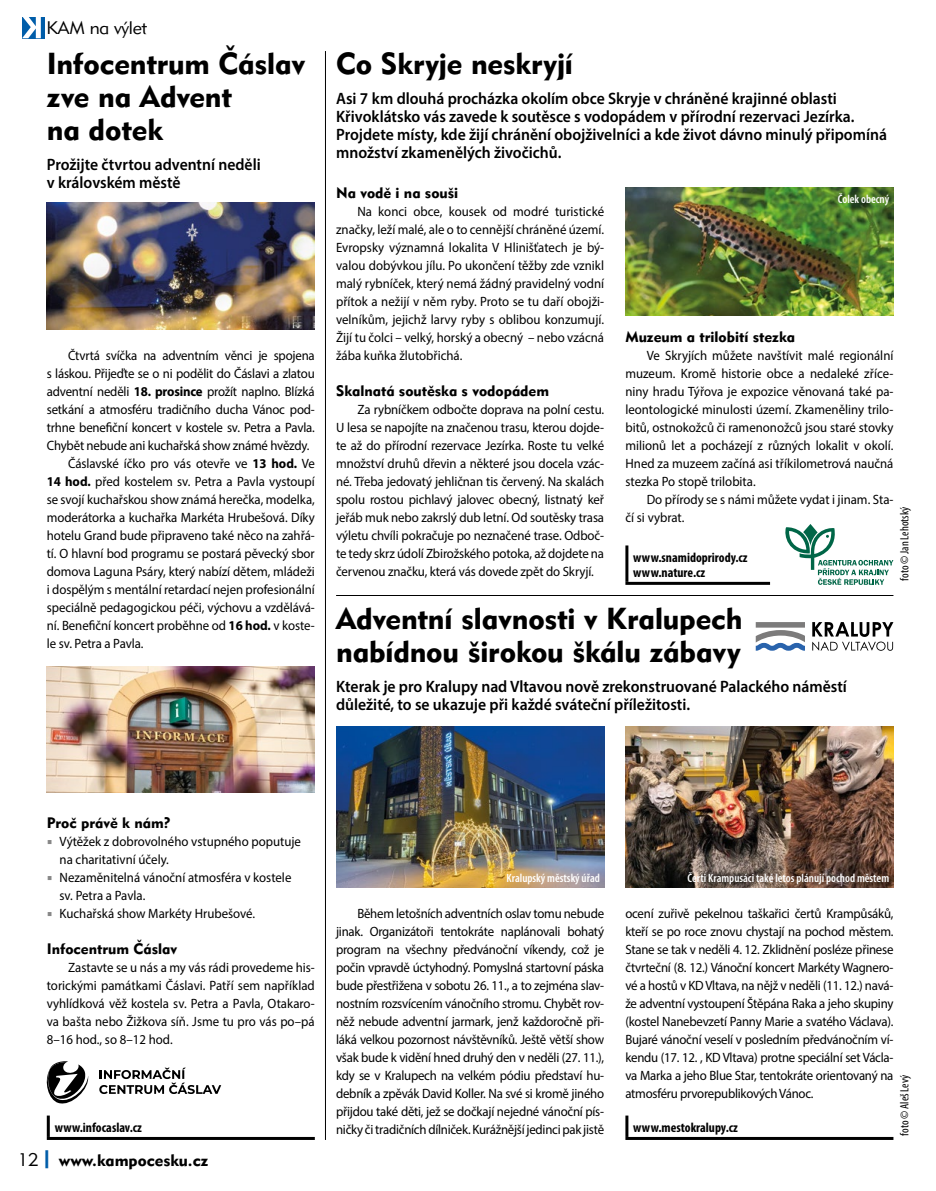
<style>
.page{position:relative;width:936px;height:1191px;background:#fff}
.page>*{position:absolute;margin:0;border:0;box-sizing:border-box;transform-origin:0 0}
._3-titulek{font:900 30px/33px "Geometric 415";letter-spacing:-.005em;color:#000}
.t1{font:300 18px "Geometric 415";letter-spacing:-.01em;color:#000}
._4-perex{font:600 16.5px/18px "Myriad Pro";color:#000;scale:.95 1}
.t2{font:900 16.5px "Geometric 415";color:#000}
._3z-nadpis{font:900 15px "Geometric 415";color:#000}
._7-text{font:13.5px/18px "Myriad Pro";letter-spacing:-.005em;color:#000;text-align:justify;scale:.95 1}
._9-kontakt{font:700 condensed 13.5px "Myriad Pro";color:#000}
._2-popisek_white{font:600 condensed 12px "Myriad Pro";color:#fff}
._1-zdroj{font:condensed 12px "Myriad Pro";color:#000}
.s1{font-weight:700}
.s2{font-weight:300;font-size:18px}
.s3{font-size:18px;color:#005da9}
</style>
<div class="page">
<hr style="left:625px;top:545px;width:3px;height:37px;background:#000">
<hr style="left:625px;top:582px;width:145px;height:3px;background:#000">
<hr style="left:625px;top:1115px;width:3px;height:22px;background:#000">
<hr style="left:625px;top:1137px;width:268px;height:3px;background:#000">
<hr style="left:47px;top:1115px;width:3px;height:22px;background:#000">
<hr style="left:47px;top:1137px;width:268px;height:3px;background:#000">
<img style="left:625px;top:726px;width:268px;height:162px">
<img style="left:336px;top:726px;width:268px;height:162px">
<img style="left:46px;top:203px;width:268px;height:126px">
<img style="left:47px;top:666px;width:268px;height:126px">
<img style="left:625px;top:188px;width:268px;height:127px">
<svg style="left:47px;top:1061px;width:42px;height:42px"></svg>
<svg style="left:99px;top:1067px;width:122px;height:27px"></svg>
<svg style="left:785px;top:524px;width:108px;height:61px"></svg>
<svg style="left:755px;top:622px;width:50px;height:28px"></svg>
<svg style="left:812px;top:622px;width:81px;height:29px"></svg>
<div style="left:22px;top:17px;width:22px;height:21px;background:#005da9"></div>
<svg style="left:22px;top:17px;width:19px;height:21px"></svg>
<hr style="left:325px;top:51px;width:1px;height:1089px;background:#000">
<hr style="left:336px;top:595px;width:557px;height:1px;background:#000">
<h2 class="t1" style="left:46px;top:17px;width:102px">KAM na výlet</h2>
<p class="_3-titulek" style="left:47px;top:46px;width:260px">Infocentrum Čáslav zve na Advent<br>na dotek</p>
<p class="_4-perex" style="left:47px;top:155px;width:227px">Prožijte čtvrtou adventní neděli v královském městě</p>
<p class="_7-text" style="left:47px;top:346px;width:283px;text-indent:21px">Čtvrtá svíčka na adventním věnci je spojena s láskou. Přijeďte se o ni podělit do Čáslavi a zlatou adventní neděli <span class="s1">18. prosince</span> prožít naplno. Blízká setkání a atmosféru tradičního ducha Vánoc pod‑ trhne benefiční koncert v kostele sv. Petra a Pavla.<br>Chybět nebude ani kuchařská show známé hvězdy.</p>
<p class="_7-text" style="left:47px;top:454px;width:283px;text-indent:21px">Čáslavské íčko pro vás otevře ve <span class="s1">13 hod.</span> Ve <span class="s1">14 hod.</span> před kostelem sv. Petra a Pavla vystoupí se svojí kuchařskou show známá herečka, modelka, moderátorka a kuchařka Markéta Hrubešová. Díky hotelu Grand bude připraveno také něco na zahřá‑ tí. O hlavní bod programu se postará pěvecký sbor domova Laguna Psáry, který nabízí dětem, mládeži i dospělým s mentální retardací nejen profesionální speciálně pedagogickou péči, výchovu a vzdělává‑ ní. Benefiční koncert proběhne od <span class="s1">16 hod.</span> v koste‑ le sv. Petra a Pavla.</p>
<p class="_3-titulek" style="left:336px;top:46px;width:238px">Co Skryje neskryjí</p>
<p class="_4-perex" style="left:336px;top:89px;width:581px">Asi 7 km dlouhá procházka okolím obce Skryje v chráněné krajinné oblasti Křivoklátsko vás zavede k soutěsce s vodopádem v přírodní rezervaci Jezírka.<br>Projdete místy, kde žijí chránění obojživelníci a kde život dávno minulý připomíná množství zkamenělých živočichů.</p>
<p class="_3z-nadpis" style="left:336px;top:184px;width:123px">Na vodě i na souši</p>
<p class="_7-text" style="left:336px;top:202px;width:284px;text-indent:21px">Na konci obce, kousek od modré turistické značky, leží malé, ale o to cennější chráněné území.<br>Evropsky významná lokalita V Hlinišťatech je bý‑ valou dobývkou jílu. Po ukončení těžby zde vznikl malý rybníček, který nemá žádný pravidelný vodní přítok a nežijí v něm ryby. Proto se tu daří obojži‑ velníkům, jejichž larvy ryby s oblibou konzumují.<br>Žijí tu čolci – velký, horský a obecný – nebo vzácná žába kuňka žlutobřichá.</p>
<p class="_3z-nadpis" style="left:336px;top:382px;width:214px">Skalnatá soutěska s vodopádem</p>
<p class="_7-text" style="left:336px;top:400px;width:283px;text-indent:21px">Za rybníčkem odbočte doprava na polní cestu.<br>U lesa se napojíte na značenou trasu, kterou dojde‑ te až do přírodní rezervace Jezírka. Roste tu velké množství druhů dřevin a některé jsou docela vzác‑ né. Třeba jedovatý jehličnan tis červený. Na skalách spolu rostou pichlavý jalovec obecný, listnatý keř jeřáb muk nebo zakrslý dub letní. Od soutěsky trasa výletu chvíli pokračuje po neznačené trase. Odboč‑ te tedy skrz údolí Zbirožského potoka, až dojdete na červenou značku, která vás dovede zpět do Skryjí.</p>
<p class="_2-popisek_white" style="left:837px;top:191px;width:53px">Čolek obecný</p>
<p class="_3z-nadpis" style="left:625px;top:328px;width:171px">Muzeum a trilobití stezka</p>
<p class="_7-text" style="left:625px;top:346px;width:284px;text-indent:21px">Ve Skryjích můžete navštívit malé regionální muzeum. Kromě historie obce a nedaleké zříce‑ niny hradu Týřova je expozice věnovaná také pa&shy;leontologické minulosti území. Zkameněliny trilo‑ bitů, ostnokožců či ramenonožců jsou staré stovky milionů let a pocházejí z různých lokalit v okolí.<br>Hned za muzeem začíná asi tříkilometrová naučná stezka Po stopě trilobita.</p>
<p class="_7-text" style="left:625px;top:490px;width:283px;text-indent:21px">Do přírody se s námi můžete vydat i jinam. Sta‑ čí si vybrat.</p>
<p class="_1-zdroj" style="left:897px;top:580px;width:75px;rotate:-90deg">foto © Jan Lehotský</p>
<p class="_9-kontakt" style="left:633px;top:549px;width:116px">www.snamidoprirody.cz</p>
<p class="_9-kontakt" style="left:633px;top:564px;width:73px">www.nature.cz</p>
<p class="_3-titulek" style="left:336px;top:601px;width:408px">Adventní slavnosti v Kralupech nabídnou širokou škálu zábavy</p>
<p class="_4-perex" style="left:336px;top:677px;width:539px">Kterak je pro Kralupy nad Vltavou nově zrekonstruované Palackého náměstí důležité, to se ukazuje při každé sváteční příležitosti.</p>
<p class="_3z-nadpis" style="left:47px;top:814px;width:126px">Proč právě k nám?</p>
<p class="_7-text" style="left:60px;top:832px;width:256px">Výtěžek z dobrovolného vstupného poputuje na charitativní účely.</p>
<p class="_7-text" style="left:60px;top:868px;width:245px">Nezaměnitelná vánoční atmosféra v kostele sv. Petra a Pavla.</p>
<p class="_7-text" style="left:60px;top:904px;width:206px">Kuchařská show Markéty Hrubešové.</p>
<p class="_3z-nadpis" style="left:47px;top:940px;width:132px">Infocentrum Čáslav</p>
<p class="_7-text" style="left:47px;top:958px;width:283px;text-indent:21px">Zastavte se u nás a my vás rádi provedeme his‑ torickými památkami Čáslavi. Patří sem například vyhlídková věž kostela sv. Petra a Pavla, Otakaro‑ va bašta nebo Žižkova síň. Jsme tu pro vás po–pá 8–16 hod., so 8–12 hod.</p>
<p class="_2-popisek_white" style="left:506px;top:870px;width:95px">Kralupský městský úřad</p>
<p class="_2-popisek_white" style="left:687px;top:870px;width:203px">Čerti Krampusáci také letos plánují pochod městem</p>
<p class="_7-text" style="left:336px;top:904px;width:284px;text-indent:21px">Během letošních adventních oslav tomu nebude jinak. Organizátoři tentokráte naplánovali bohatý program na všechny předvánoční víkendy, což je počin vpravdě úctyhodný. Pomyslná startovní páska bude přestřižena v sobotu 26. 11., a to zejména slav‑ nostním rozsvícením vánočního stromu. Chybět rov‑ něž nebude adventní jarmark, jenž každoročně při‑ láká velkou pozornost návštěvníků. Ještě větší show však bude k vidění hned druhý den v neděli (27. 11.), kdy se v Kralupech na velkém pódiu představí hu‑ debník a zpěvák David Koller. Na své si kromě jiného přijdou také děti, jež se dočkají nejedné vánoční pís‑ ničky či tradičních dílniček. Kurážnější jedinci pak jistě</p>
<p class="_7-text" style="left:625px;top:904px;width:283px">ocení zuřivě pekelnou taškařici čertů Krampůsáků, kteří se po roce znovu chystají na pochod městem.<br>Stane se tak v neděli 4. 12. Zklidnění posléze přinese čtvrteční (8. 12.) Vánoční koncert Markéty Wagnero‑ vé a hostů v KD Vltava, na nějž v neděli (11. 12.) navá‑ že adventní vystoupení Štěpána Raka a jeho skupiny (kostel Nanebevzetí Panny Marie a svatého Václava).<br>Bujaré vánoční veselí v posledním předvánočním ví‑ kendu (17. 12. , KD Vltava) protne speciální set Václa‑ va Marka a jeho Blue Star, tentokráte orientovaný na atmosféru prvorepublikových Vánoc.</p>
<p class="_1-zdroj" style="left:897px;top:1135px;width:62px;rotate:-90deg">foto © Aleš Levý</p>
<p class="_9-kontakt" style="left:55px;top:1119px;width:89px">www.infocaslav.cz</p>
<p class="_9-kontakt" style="left:633px;top:1119px;width:106px">www.mestokralupy.cz</p>
<p class="t2" style="left:18px;top:1150px;width:192px"><span class="s2">12</span><span class="s3">|</span> www.kampocesku.cz</p>
</div>
